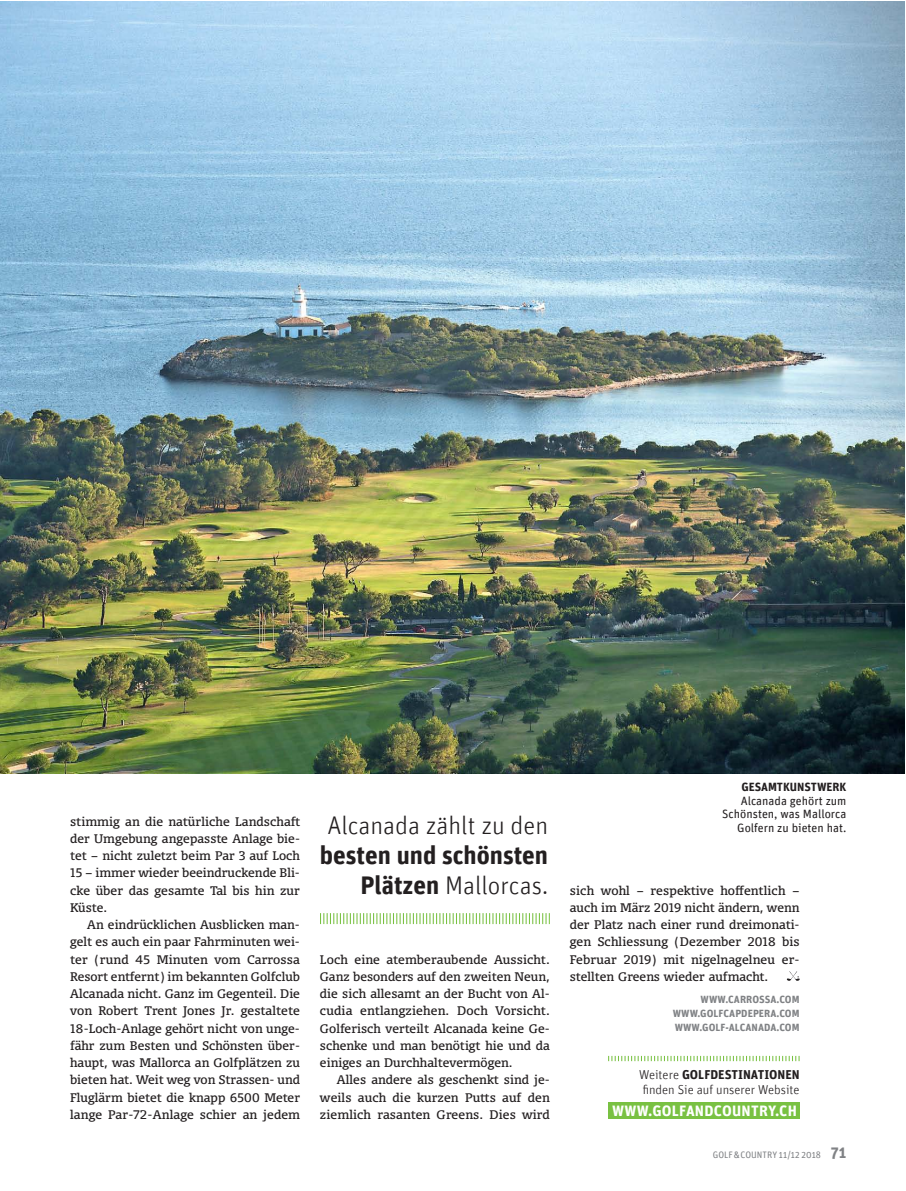
<style>
.page{position:relative;width:906px;height:1191px;background:#fff}
.page>*{position:absolute;margin:0;border:0;box-sizing:border-box;transform-origin:0 0}
.t1{font:700 25.5px/30px "Unit";color:#231f20;text-align:right}
.t2{font:300 25.5px "Unit";color:#231f20}
.t3{font:700 15.15px "Unit";letter-spacing:.015em;color:#fff}
.t4{font:300 12.9px/15px "Unit";color:#231f20}
.t5{font:12px/13.5px "Unit";color:#231f20;text-align:right}
.t6{font:700 12px "Unit";color:#231f20}
.t7{font:11.85px/17.2px "Olsen LF";letter-spacing:.005em;color:#231f20;text-align:justify}
.t8{font:700 10.5px/14px "Unit";letter-spacing:.005em;color:#808285;text-align:justify}
.t9{font:9.3px "Unit";letter-spacing:.005em;color:#808285;scale:.96 1}
.s1{font-weight:300}
.s2{font-weight:700}
.s3{font-weight:700;font-size:16.35px}
</style>
<div class="page">
<svg style="left:787px;top:971px;width:12px;height:9px"></svg>
<svg style="left:320px;top:913px;width:230px;height:11px"></svg>
<img style="left:0;top:1px;width:904px;height:772px">
<div style="left:608px;top:1102px;width:191px;height:16px;background:#79c142"></div>
<svg style="left:608px;top:1056px;width:191px;height:5px"></svg>
<p class="t7" style="left:70px;top:812px;width:231px">stimmig an die natürliche Landschaft der Umgebung angepasste Anlage bie&shy;tet – nicht zuletzt beim Par 3 auf Loch 15 – immer wieder beeindruckende Bli&shy;cke über das gesamte Tal bis hin zur Küste.</p>
<p class="t7" style="left:70px;top:916px;width:231px;text-indent:17px">An eindrücklichen Ausblicken man&shy;gelt es auch ein paar Fahrminuten wei&shy;ter (rund 45 Minuten vom Carrossa Resort entfernt) im bekannten Golfclub Alcanada nicht. Ganz im Gegenteil. Die von Robert Trent Jones Jr. gestaltete 18-Loch-Anlage gehört nicht von unge&shy;fähr zum Besten und Schönsten über&shy;haupt, was Mallorca an Golfplätzen zu bieten hat. Weit weg von Strassen- und Fluglärm bietet die knapp 6500 Meter lange Par-72-Anlage schier an jedem</p>
<h1 class="t2" style="left:327px;top:813px;width:222px">Alcanada zählt zu den</h1>
<h1 class="t1" style="left:320px;top:842px;width:230px">BESTEN UND SCHÖNSTEN<br>PLÄTZEN <span class="s1">Mallorcas.</span></h1>
<p class="t7" style="left:320px;top:950px;width:231px">Loch eine atemberaubende Aussicht.<br>Ganz besonders auf den zweiten Neun, die sich allesamt an der Bucht von Al&shy;cudia entlangziehen. Doch Vorsicht.<br>Golferisch verteilt Alcanada keine Ge&shy;schenke und man benötigt hie und da einiges an Durchhaltevermögen.</p>
<p class="t7" style="left:320px;top:1071px;width:231px;text-indent:17px">Alles andere als geschenkt sind je&shy;weils auch die kurzen Putts auf den ziemlich rasanten Greens. Dies wird</p>
<p class="t6" style="left:741px;top:781px;width:106px">GESAMTKUNSTWERK</p>
<p class="t5" style="left:722px;top:795px;width:126px">Alcanada gehört zum<br>Schönsten, was Mallorca<br>Golfern zu bieten hat.</p>
<p class="t7" style="left:570px;top:881px;width:231px">sich wohl – respektive hoffentlich – auch im März 2019 nicht ändern, wenn der Platz nach einer rund dreimonati&shy;gen Schliessung (Dezember 2018 bis Februar 2019) mit nigelnagelneu er&shy;stellten Greens wieder aufmacht.</p>
<p class="t8" style="left:672px;top:993px;width:128px;text-indent:28px">WWW.CARROSSA.COM WWW.GOLFCAPDEPERA.COM WWW.GOLF-ALCANADA.COM</p>
<p class="t4" style="left:639px;top:1068px;width:162px">Weitere <span class="s2">GOLFDESTINATIONEN </span>finden Sie auf unserer Website</p>
<p class="t3" style="left:612px;top:1103px;width:186px">WWW.GOLFANDCOUNTRY.CH</p>
<p class="t9" style="left:713px;top:1150px;width:141px">GOLF&amp;COUNTRY 11/12 2018 <span class="s3">71</span></p>
</div>
